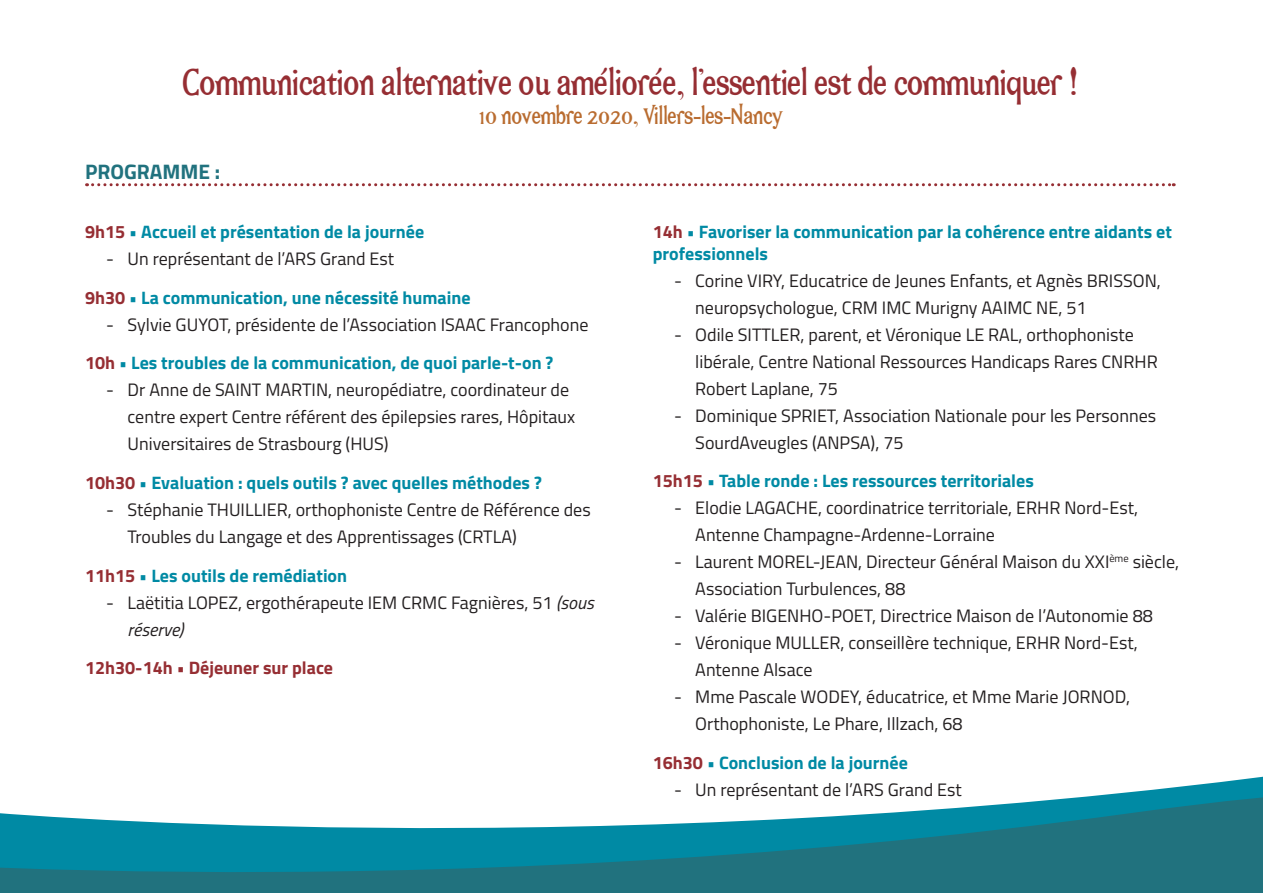
<style>
.page{position:relative;width:1263px;height:893px;background:#fff}
.page>*{position:absolute;margin:0;border:0;box-sizing:border-box;transform-origin:0 0}
.t1{font:36px "Bromato";color:#962e33}
.t2{font:24px "Bromato";color:#b96c30}
.Titre_Programme{font:700 21px "Titillium Web";color:#21727e}
.Texte{font:18px/27px "Titillium Web";color:#231f20}
.Heure{font:700 18px/21.6px "Titillium Web";color:#008aa4}
.Heure-2{font:700 18px "Titillium Web";color:#962e33}
.s1{color:#962e33}
.s2{font-style:italic}
</style>
<div class="page">
<svg style="left:0;top:776px;width:1263px;height:117px"></svg>
<svg style="left:87px;top:183px;width:1087px;height:3px"></svg>
<p class="t1" style="left:183px;top:58px;width:897px">Communication alternative ou améliorée, l’essentiel est de communiquer !</p>
<p class="t2" style="left:479px;top:99px;width:304px">10 novembre 2020, Villers-les-Nancy</p>
<p class="Titre_Programme" style="left:85px;top:156px;width:137px">PROGRAMME :</p>
<p class="Heure" style="left:85px;top:220px;width:341px"><span class="s1">9h15</span> • Accueil et présentation de la journée</p>
<p class="Texte" style="left:106px;top:244px;width:289px">- Un représentant de l’ARS Grand Est</p>
<p class="Heure" style="left:85px;top:286px;width:387px"><span class="s1">9h30</span> • La communication, une nécessité humaine</p>
<p class="Texte" style="left:106px;top:310px;width:484px">- Sylvie GUYOT, présidente de l’Association ISAAC Francophone</p>
<p class="Heure" style="left:85px;top:351px;width:470px"><span class="s1">10h</span> • Les troubles de la communication, de quoi parle-t-on ?</p>
<p class="Texte" style="left:128px;top:376px;width:449px;text-indent:-21px">- Dr Anne de SAINT MARTIN, neuropédiatre, coordinateur de centre expert Centre référent des épilepsies rares, Hôpitaux<br>Universitaires de Strasbourg (HUS)</p>
<p class="Heure" style="left:85px;top:471px;width:458px"><span class="s1">10h30</span> • Evaluation : quels outils ? avec quelles méthodes ?</p>
<p class="Texte" style="left:128px;top:495px;width:465px;text-indent:-21px">- Stéphanie THUILLIER, orthophoniste Centre de Référence des<br>Troubles du Langage et des Apprentissages (CRTLA)</p>
<p class="Heure" style="left:85px;top:563px;width:264px"><span class="s1">11h15</span> • Les outils de remédiation</p>
<p class="Texte" style="left:128px;top:588px;width:468px;text-indent:-21px">- Laëtitia LOPEZ, ergothérapeute IEM CRMC Fagnières, 51 <span class="s2">(sous réserve)</span></p>
<p class="Heure-2" style="left:85px;top:654px;width:250px">12h30-14h • Déjeuner sur place</p>
<p class="Heure" style="left:653px;top:220px;width:521px"><span class="s1">14h</span> • Favoriser la communication par la cohérence entre aidants et professionnels</p>
<p class="Texte" style="left:695px;top:266px;width:467px;text-indent:-21px">- Corine VIRY, Educatrice de Jeunes Enfants, et Agnès BRISSON, neuropsychologue, CRM IMC Murigny AAIMC NE, 51</p>
<p class="Texte" style="left:695px;top:320px;width:464px;text-indent:-21px">- Odile SITTLER, parent, et Véronique LE RAL, orthophoniste libérale, Centre National Ressources Handicaps Rares CNRHR<br>Robert Laplane, 75</p>
<p class="Texte" style="left:695px;top:401px;width:462px;text-indent:-21px">- Dominique SPRIET, Association Nationale pour les Personnes<br>SourdAveugles (ANPSA), 75</p>
<p class="Heure" style="left:653px;top:469px;width:383px"><span class="s1">15h15</span> • Table ronde : Les ressources territoriales</p>
<p class="Texte" style="left:695px;top:494px;width:444px;text-indent:-21px">- Elodie LAGACHE, coordinatrice territoriale, ERHR Nord-Est,<br>Antenne Champagne-Ardenne-Lorraine</p>
<p class="Texte" style="left:695px;top:548px;width:485px;text-indent:-21px">- Laurent MOREL-JEAN, Directeur Général Maison du XXI<sup>ème</sup> siècle,<br>Association Turbulences, 88</p>
<p class="Texte" style="left:674px;top:602px;width:480px">- Valérie BIGENHO-POET, Directrice Maison de l’Autonomie 88</p>
<p class="Texte" style="left:695px;top:629px;width:444px;text-indent:-21px">- Véronique MULLER, conseillère technique, ERHR Nord-Est,<br>Antenne Alsace</p>
<p class="Texte" style="left:695px;top:683px;width:436px;text-indent:-21px">- Mme Pascale WODEY, éducatrice, et Mme Marie JORNOD,<br>Orthophoniste, Le Phare, Illzach, 68</p>
<p class="Heure" style="left:653px;top:751px;width:257px"><span class="s1">16h30</span> • Conclusion de la journée</p>
<p class="Texte" style="left:674px;top:775px;width:289px">- Un représentant de l’ARS Grand Est</p>
</div>
